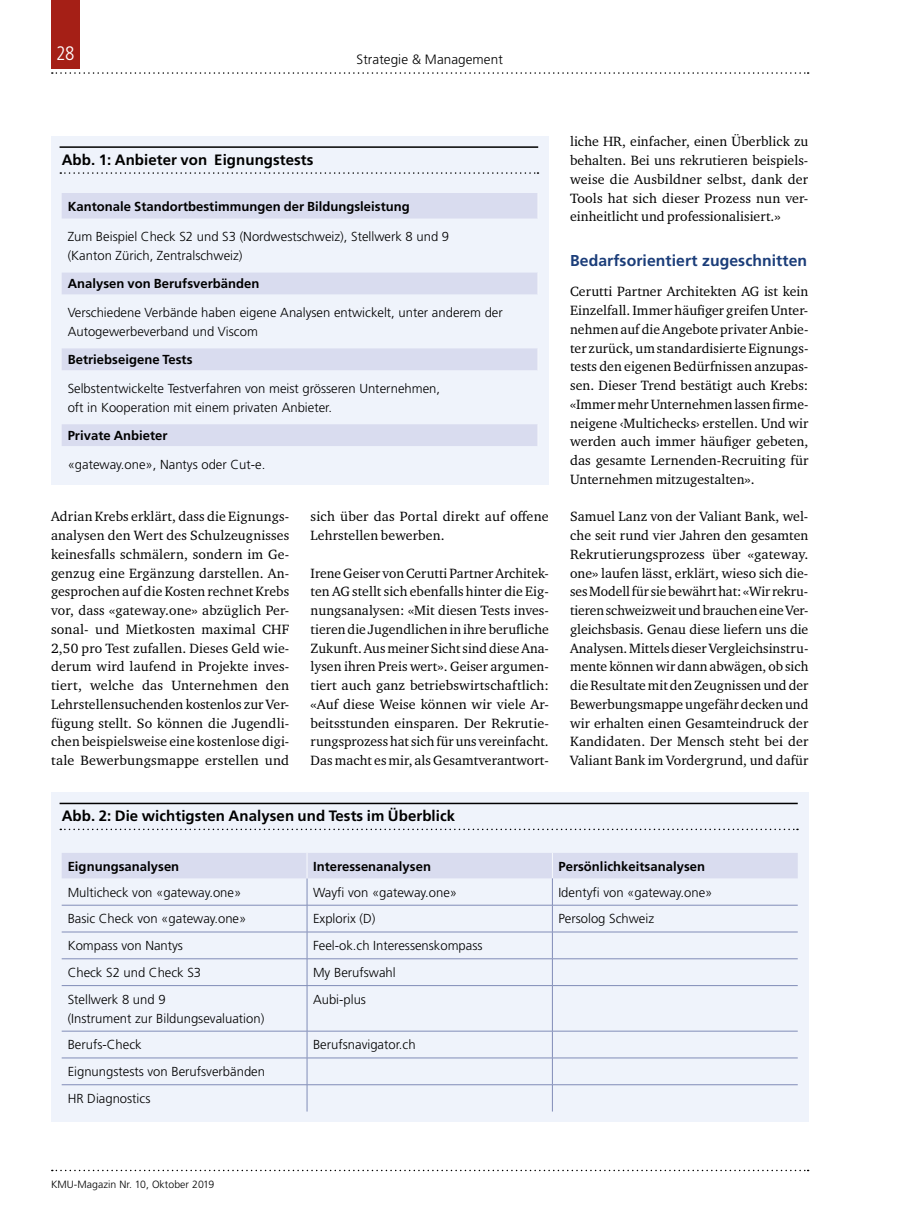
<style>
.page{position:relative;width:902px;height:1212px;background:#fff}
.page>*{position:absolute;margin:0;border:0;box-sizing:border-box;transform-origin:0 0}
.t1{font:300 condensed 19.5px "Frutiger LT Std";color:#fff}
.t2{font:700 15.75px "Frutiger LT Std";letter-spacing:.005em;color:#1b3d79}
.t3{font:700 15px "Frutiger LT Std";letter-spacing:.005em;color:#000}
.t4{font:13.8px/18.8px "Charter ITC Std";letter-spacing:.005em;color:#000;text-align:justify}
.t5{font:300 13.5px "Frutiger LT Std";letter-spacing:.005em;color:#000}
.t6{font:300 13.05px/18.8px "Frutiger LT Std";color:#000}
.t7{font:700 13.05px "Frutiger LT Std";letter-spacing:.005em;color:#000}
.t8{font:300 10.5px "Frutiger LT Std";letter-spacing:.005em;color:#000}
</style>
<div class="page">
<svg style="left:52px;top:72px;width:756px;height:2px"></svg>
<div style="left:51px;top:0;width:29px;height:68px;background:#a51f16"></div>
<svg style="left:52px;top:1170px;width:756px;height:1px"></svg>
<div style="left:51px;top:792px;width:757px;height:329px;background:#eff3fb"></div>
<hr style="left:60px;top:803px;width:737px;height:1px;background:#000">
<svg style="left:60px;top:829px;width:737px;height:1px"></svg>
<hr style="left:62px;top:985px;width:245px;height:1px;background:#818cb7">
<hr style="left:307px;top:985px;width:245px;height:1px;background:#818cb7">
<hr style="left:307px;top:986px;width:1px;height:45px;background:#818cb7">
<hr style="left:552px;top:985px;width:245px;height:1px;background:#818cb7">
<hr style="left:62px;top:1031px;width:245px;height:1px;background:#818cb7">
<hr style="left:307px;top:1031px;width:245px;height:1px;background:#818cb7">
<hr style="left:552px;top:1031px;width:245px;height:1px;background:#818cb7">
<hr style="left:62px;top:1058px;width:245px;height:1px;background:#818cb7">
<hr style="left:307px;top:1058px;width:245px;height:1px;background:#818cb7">
<hr style="left:552px;top:1058px;width:245px;height:1px;background:#818cb7">
<hr style="left:62px;top:1084px;width:245px;height:1px;background:#818cb7">
<hr style="left:307px;top:1084px;width:245px;height:1px;background:#818cb7">
<svg style="left:307px;top:1031px;width:1px;height:80px"></svg>
<hr style="left:552px;top:1084px;width:245px;height:1px;background:#818cb7">
<svg style="left:62px;top:853px;width:735px;height:132px"></svg>
<hr style="left:552px;top:986px;width:1px;height:45px;background:#818cb7">
<svg style="left:552px;top:1031px;width:1px;height:80px"></svg>
<div style="left:51px;top:136px;width:498px;height:348px;background:#eff3fb"></div>
<hr style="left:60px;top:146px;width:478px;height:2px;background:#000">
<svg style="left:60px;top:172px;width:478px;height:2px"></svg>
<svg style="left:62px;top:193px;width:475px;height:253px"></svg>
<h1 class="t1" style="left:56px;top:42px;width:20px">28</h1>
<p class="t5" style="left:356px;top:51px;width:148px">Strategie &amp; Management</p>
<p class="t3" style="left:62px;top:151px;width:253px">Abb. 1: Anbieter von Eignungstests</p>
<p class="t7" style="left:68px;top:198px;width:344px">Kantonale Standortbestimmungen der Bildungsleistung</p>
<p class="t6" style="left:68px;top:227px;width:383px">Zum Beispiel Check S2 und S3 (Nordwestschweiz), Stellwerk 8 und 9 (Kanton Zürich, Zentralschweiz)</p>
<p class="t7" style="left:68px;top:276px;width:193px">Analysen von Berufsverbänden</p>
<p class="t6" style="left:68px;top:303px;width:436px">Verschiedene Verbände haben eigene Analysen entwickelt, unter anderem der<br>Autogewerbeverband und Viscom</p>
<p class="t7" style="left:68px;top:352px;width:126px">Betriebseigene Tests</p>
<p class="t6" style="left:68px;top:379px;width:374px">Selbstentwickelte Testverfahren von meist grösseren Unternehmen, oft in Kooperation mit einem privaten Anbieter.</p>
<p class="t7" style="left:68px;top:428px;width:101px">Private Anbieter</p>
<p class="t6" style="left:68px;top:455px;width:199px">«gateway.one», Nantys oder Cut-e.</p>
<p class="t4" style="left:51px;top:507px;width:240px">Adrian Krebs erklärt, dass die Eignungs&shy;analysen den Wert des Schulzeugnisses keinesfalls schmälern, sondern im Ge&shy;genzug eine Ergänzung darstellen. An&shy;gesprochen auf die Kosten rechnet Krebs vor, dass «gateway.one» abzüglich Per&shy;sonal- und Mietkosten maximal CHF 2,50 pro Test zufallen. Dieses Geld wie&shy;derum wird laufend in Projekte inves&shy;tiert, welche das Unternehmen den Lehrstellensuchenden kostenlos zur Ver&shy;fügung stellt. So können die Jugendli&shy;chen beispielsweise eine kostenlose digi&shy;tale Bewerbungsmappe erstellen und</p>
<p class="t4" style="left:310px;top:507px;width:240px">sich über das Portal direkt auf offene<br>Lehrstellen bewerben.</p>
<p class="t4" style="left:310px;top:563px;width:240px">Irene Geiser von Cerutti Partner Architek&shy;ten AG stellt sich ebenfalls hinter die Eig&shy;nungsanalysen: «Mit diesen Tests inves&shy;tieren die Jugendlichen in ihre berufliche Zukunft. Aus meiner Sicht sind diese Ana&shy;lysen ihren Preis wert». Geiser argumen&shy;tiert auch ganz betriebswirtschaftlich: «Auf diese Weise können wir viele Ar&shy;beitsstunden einsparen. Der Rekrutie&shy;rungsprozess hat sich für uns vereinfacht.<br>Das macht es mir, als Gesamtverantwort-</p>
<p class="t4" style="left:570px;top:132px;width:240px">liche HR, einfacher, einen Überblick zu behalten. Bei uns rekrutieren beispiels&shy;weise die Ausbildner selbst, dank der Tools hat sich dieser Prozess nun ver&shy;einheitlicht und professionalisiert.»</p>
<p class="t2" style="left:570px;top:252px;width:238px">Bedarfsorientiert zugeschnitten</p>
<p class="t4" style="left:570px;top:282px;width:240px">Cerutti Partner Architekten AG ist kein Einzelfall. Immer häufiger greifen Unter&shy;nehmen auf die Angebote privater Anbie&shy;ter zurück, um standardisierte Eignungs&shy;tests den eigenen Bedürfnissen anzupas&shy;sen. Dieser Trend bestätigt auch Krebs: «Immer mehr Unternehmen lassen firme&shy;neigene ‹Multichecks› erstellen. Und wir werden auch immer häufiger gebeten, das gesamte Lernenden-Recruiting für Unternehmen mitzugestalten».</p>
<p class="t4" style="left:570px;top:507px;width:240px">Samuel Lanz von der Valiant Bank, wel&shy;che seit rund vier Jahren den gesamten Rekrutierungsprozess über «gateway. one» laufen lässt, erklärt, wieso sich die&shy;ses Modell für sie bewährt hat: «Wir rekru&shy;tieren schweizweit und brauchen eine Ver&shy;gleichsbasis. Genau diese liefern uns die Analysen. Mittels dieser Vergleichsinstru&shy;mente können wir dann abwägen, ob sich die Resultate mit den Zeugnissen und der Bewerbungsmappe ungefähr decken und wir erhalten einen Gesamteindruck der Kandidaten. Der Mensch steht bei der Valiant Bank im Vordergrund, und dafür</p>
<p class="t3" style="left:62px;top:807px;width:395px">Abb. 2: Die wichtigsten Analysen und Tests im Überblick</p>
<p class="t7" style="left:68px;top:858px;width:113px">Eignungsanalysen</p>
<p class="t7" style="left:313px;top:858px;width:119px">Interessenanalysen</p>
<p class="t7" style="left:558px;top:858px;width:148px">Persönlichkeitsanalysen</p>
<p class="t6" style="left:68px;top:883px;width:175px">Multicheck von «gateway.one»</p>
<p class="t6" style="left:313px;top:883px;width:146px">Wayfi von «gateway.one»</p>
<p class="t6" style="left:558px;top:883px;width:155px">Identyfi von «gateway.one»</p>
<p class="t6" style="left:68px;top:910px;width:180px">Basic Check von «gateway.one»</p>
<p class="t6" style="left:313px;top:910px;width:64px">Explorix (D)</p>
<p class="t6" style="left:558px;top:910px;width:97px">Persolog Schweiz</p>
<p class="t6" style="left:68px;top:936px;width:117px">Kompass von Nantys</p>
<p class="t6" style="left:313px;top:936px;width:171px">Feel-ok.ch Interessenskompass</p>
<p class="t6" style="left:68px;top:963px;width:135px">Check S2 und Check S3</p>
<p class="t6" style="left:313px;top:963px;width:84px">My Berufswahl</p>
<p class="t6" style="left:68px;top:990px;width:198px">Stellwerk 8 und 9<br>(Instrument zur Bildungsevaluation)</p>
<p class="t6" style="left:313px;top:990px;width:54px">Aubi-plus</p>
<p class="t6" style="left:68px;top:1036px;width:75px">Berufs-Check</p>
<p class="t6" style="left:313px;top:1036px;width:104px">Berufsnavigator.ch</p>
<p class="t6" style="left:68px;top:1058px;width:199px;line-height:26.8px">Eignungstests von Berufsverbänden<br>HR Diagnostics</p>
<p class="t8" style="left:51px;top:1178px;width:165px">KMU-Magazin Nr. 10, Oktober 2019</p>
</div>
